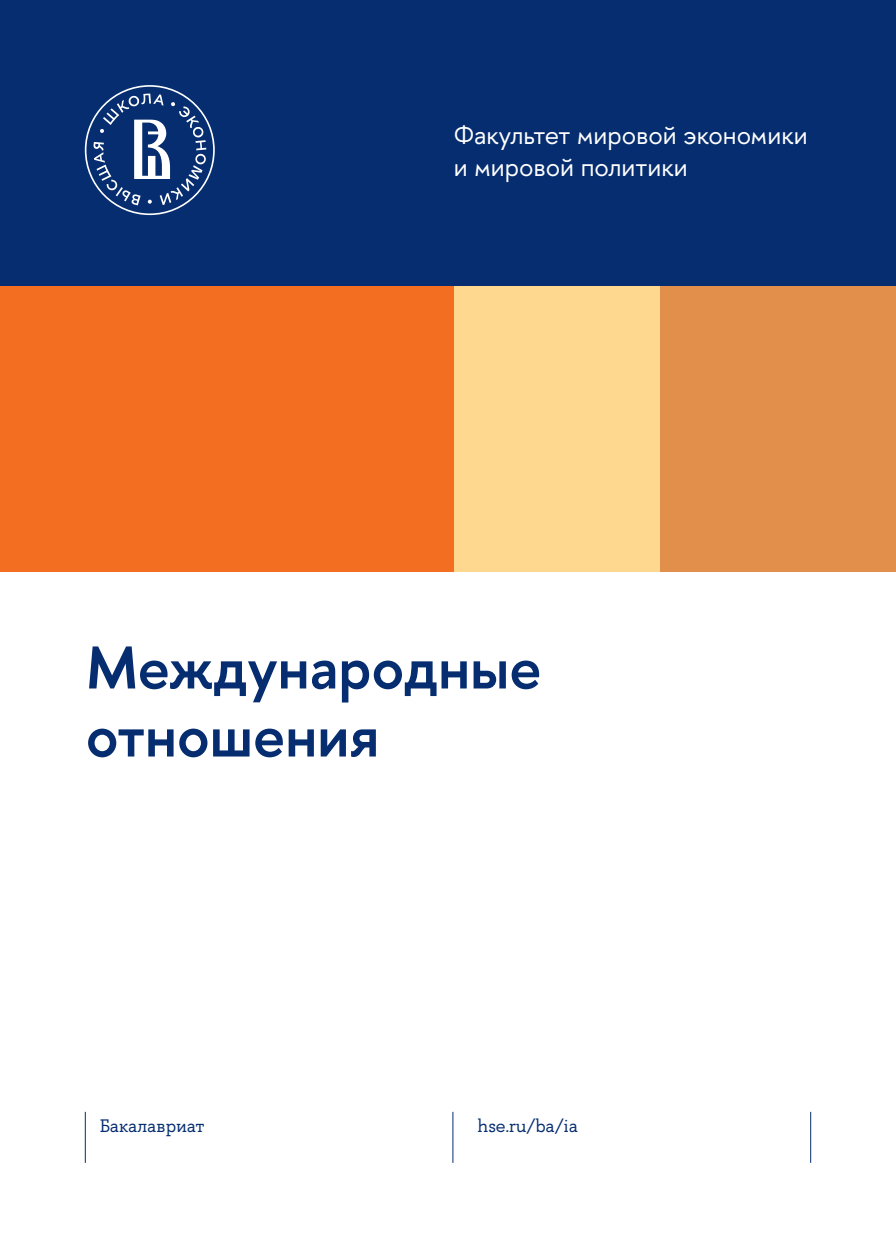
<style>
.page{position:relative;width:896px;height:1248px;background:#fff}
.page>*{position:absolute;margin:0;border:0;box-sizing:border-box;transform-origin:0 0}
.t1{font:600 60px/68px "HSE Sans";color:#052d6f}
.t2{font:26px/31.2px "HSE Sans";color:#fff}
.t3{font:18px "HSE Slab";color:#052d6f}
</style>
<div class="page">
<div style="left:0;top:286px;width:454px;height:285px;background:#f36e21"></div>
<div style="left:0;top:0;width:896px;height:286px;background:#052d6f"></div>
<div style="left:454px;top:286px;width:206px;height:285px;background:#fed88f"></div>
<div style="left:660px;top:286px;width:236px;height:285px;background:#e18f4b"></div>
<hr style="left:810px;top:1111px;width:1px;height:51px;background:#052d6f">
<svg style="left:85px;top:85px;width:130px;height:130px"></svg>
<hr style="left:85px;top:1111px;width:1px;height:51px;background:#052d6f">
<hr style="left:452px;top:1111px;width:1px;height:51px;background:#052d6f">
<p class="t2" style="left:454px;top:120px;width:355px">Факультет мировой экономики и мировой политики</p>
<p class="t1" style="left:86px;top:634px;width:457px">Международные отношения</p>
<p class="t3" style="left:100px;top:1114px;width:106px">Бакалавриат</p>
<p class="t3" style="left:477px;top:1114px;width:102px">hse.ru/ba/ia</p>
</div>
